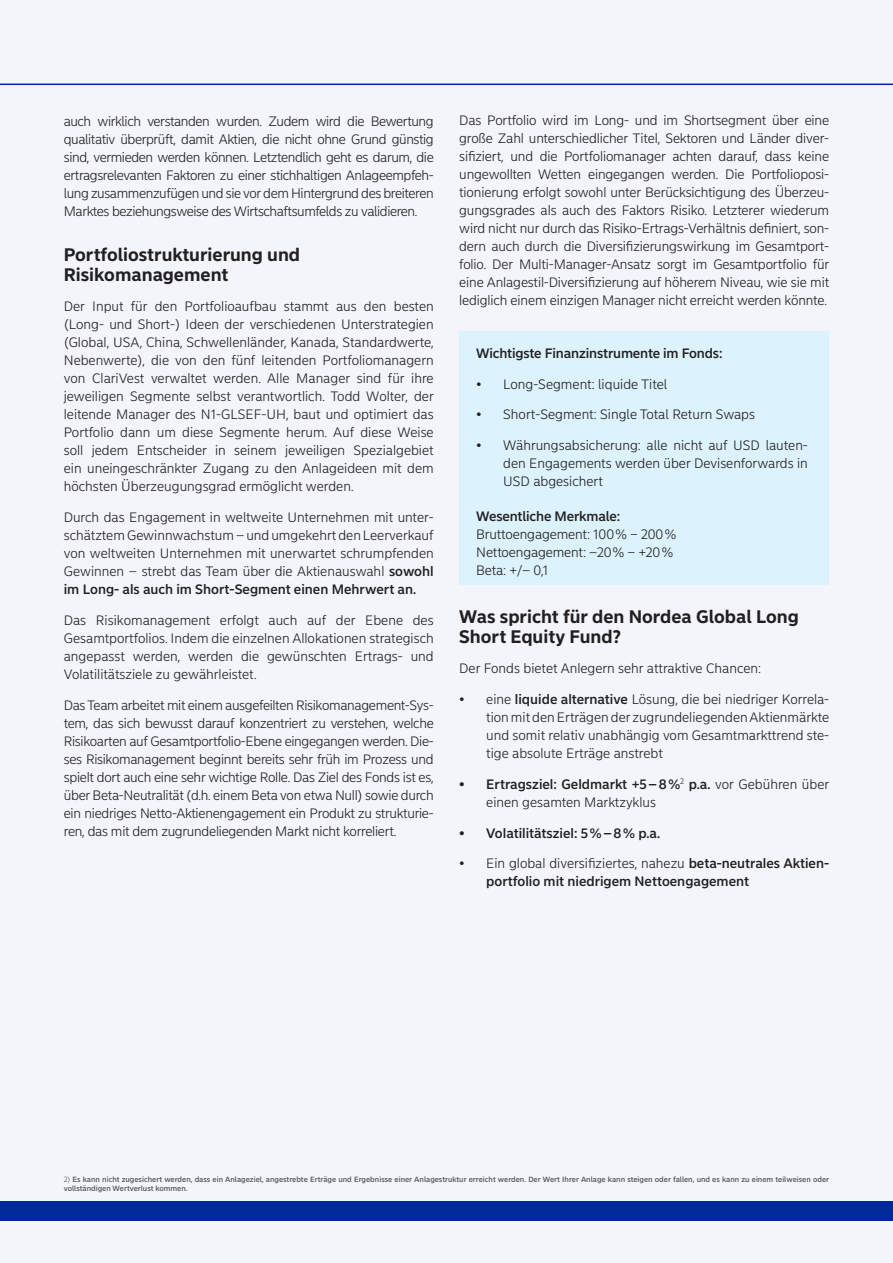
<style>
.page{position:relative;width:893px;height:1263px;background:#f3f5fa}
.page>*{position:absolute;margin:0;border:0;box-sizing:border-box;transform-origin:0 0}
.Headlines_Sans_Small{font:700 18px/19.5px "Nordea Sans Small";color:#231f20}
.body_text_Sans_Small{font:300 13.5px/18px "Nordea Sans Small";color:#231f20;text-align:justify}
.t1{font:500 13.5px/18px "Nordea Sans Small";letter-spacing:-.01em;color:#231f20}
.disclaimer_Sans_Smal{font:500 7.5px/9px "Nordea Sans Small";color:#57585a}
.s1{font-weight:500}
.s2{font-weight:300}
</style>
<div class="page">
<div style="left:459px;top:332px;width:370px;height:253px;background:#dcf2fc"></div>
<hr style="left:0;top:84px;width:893px;height:1px;background:#002a9a">
<div style="left:0;top:1201px;width:893px;height:19px;background:#002a9a"></div>
<p class="body_text_Sans_Small" style="left:64px;top:112px;width:371px">auch wirklich verstanden wurden. Zudem wird die Bewertung qualitativ überprüft, damit Aktien, die nicht ohne Grund günstig sind, vermieden werden können. Letztendlich geht es darum, die ertragsrelevanten Faktoren zu einer stichhaltigen Anlageempfeh&shy;lung zusammenzufügen und sie vor dem Hintergrund des breiteren Marktes beziehungsweise des Wirtschaftsumfelds zu validieren.</p>
<p class="Headlines_Sans_Small" style="left:64px;top:245px;width:238px">Portfoliostrukturierung und<br>Risikomanagement</p>
<p class="body_text_Sans_Small" style="left:64px;top:298px;width:371px">Der Input für den Portfolioaufbau stammt aus den besten (Long- und Short-) Ideen der verschiedenen Unterstrategien (Global, USA, China, Schwellenländer, Kanada, Standardwerte, Nebenwerte), die von den fünf leitenden Portfoliomanagern von ClariVest verwaltet werden. Alle Manager sind für ihre jeweiligen Segmente selbst verantwortlich. Todd Wolter, der leitende Manager des N1-GLSEF-UH, baut und optimiert das Portfolio dann um diese Segmente herum. Auf diese Weise soll jedem Entscheider in seinem jeweiligen Spezialgebiet ein uneingeschränkter Zugang zu den Anlageideen mit dem höchsten Überzeugungsgrad ermöglicht werden.</p>
<p class="body_text_Sans_Small" style="left:64px;top:508px;width:371px">Durch das Engagement in weltweite Unternehmen mit unter&shy;schätztem Gewinnwachstum – und umgekehrt den Leerverkauf von weltweiten Unternehmen mit unerwartet schrumpfenden Gewinnen – strebt das Team über die Aktienauswahl <span class="s1">sowohl im Long- als auch im Short-Segment einen Mehrwert an.</span></p>
<p class="body_text_Sans_Small" style="left:64px;top:611px;width:371px">Das Risikomanagement erfolgt auch auf der Ebene des Gesamtportfolios. Indem die einzelnen Allokationen strategisch angepasst werden, werden die gewünschten Ertrags- und Volatilitätsziele zu gewährleistet.</p>
<p class="body_text_Sans_Small" style="left:64px;top:696px;width:371px">Das Team arbeitet mit einem ausgefeilten Risikomanagement-Sys&shy;tem, das sich bewusst darauf konzentriert zu verstehen, welche Risikoarten auf Gesamtportfolio-Ebene eingegangen werden. Die&shy;ses Risikomanagement beginnt bereits sehr früh im Prozess und spielt dort auch eine sehr wichtige Rolle. Das Ziel des Fonds ist es, über Beta-Neutralität (d.h. einem Beta von etwa Null) sowie durch ein niedriges Netto-Aktienengagement ein Produkt zu strukturie&shy;ren, das mit dem zugrundeliegenden Markt nicht korreliert.</p>
<p class="body_text_Sans_Small" style="left:459px;top:111px;width:371px">Das Portfolio wird im Long- und im Shortsegment über eine große Zahl unterschiedlicher Titel, Sektoren und Länder diver&shy;sifiziert, und die Portfoliomanager achten darauf, dass keine ungewollten Wetten eingegangen werden. Die Portfolioposi&shy;tionierung erfolgt sowohl unter Berücksichtigung des Überzeu&shy;gungsgrades als auch des Faktors Risiko. Letzterer wiederum wird nicht nur durch das Risiko-Ertrags-Verhältnis definiert, son&shy;dern auch durch die Diversifizierungswirkung im Gesamtport&shy;folio. Der Multi-Manager-Ansatz sorgt im Gesamtportfolio für eine Anlagestil-Diversifizierung auf höherem Niveau, wie sie mit lediglich einem einzigen Manager nicht erreicht werden könnte.</p>
<p class="t1" style="left:476px;top:344px;width:248px">Wichtigste Finanzinstrumente im Fonds:</p>
<p class="body_text_Sans_Small" style="left:476px;top:375px;width:193px">• Long-Segment: liquide Titel</p>
<p class="body_text_Sans_Small" style="left:476px;top:406px;width:280px">• Short-Segment: Single Total Return Swaps</p>
<p class="body_text_Sans_Small" style="left:503px;top:437px;width:306px;text-indent:-27px">• Währungsabsicherung: alle nicht auf USD lauten&shy;den Engagements werden über Devisenforwards in USD abgesichert</p>
<p class="t1" style="left:476px;top:507px;width:146px">Wesentliche Merkmale:</p>
<p class="body_text_Sans_Small" style="left:476px;top:525px;width:201px">Bruttoengagement: 100% − 200%</p>
<p class="body_text_Sans_Small" style="left:476px;top:543px;width:198px">Nettoengagement: –20% − +20%</p>
<p class="body_text_Sans_Small" style="left:476px;top:561px;width:74px">Beta: +/– 0,1</p>
<p class="Headlines_Sans_Small" style="left:459px;top:607px;width:341px">Was spricht für den Nordea Global Long<br>Short Equity Fund?</p>
<p class="body_text_Sans_Small" style="left:459px;top:660px;width:303px">Der Fonds bietet Anlegern sehr attraktive Chancen:</p>
<p class="body_text_Sans_Small" style="left:486px;top:690px;width:344px;text-indent:-27px">• eine <span class="s1">liquide alternative</span> Lösung, die bei niedriger Korrela&shy;tion mit den Erträgen der zugrundeliegenden Aktienmärkte und somit relativ unabhängig vom Gesamtmarkttrend ste&shy;tige absolute Erträge anstrebt</p>
<p class="body_text_Sans_Small" style="left:486px;top:775px;width:344px;text-indent:-27px"><span class="s1">• Ertragsziel: Geldmarkt +5–8%</span><sup>2</sup> <span class="s1">p.a.</span> vor Gebühren über einen gesamten Marktzyklus</p>
<p class="t1" style="left:459px;top:824px;width:202px">• Volatilitätsziel: 5%–8% p.a.</p>
<p class="t1" style="left:486px;top:855px;width:344px;text-indent:-27px"><span class="s2">• Ein global diversifiziertes, nahezu</span> beta-neutrales Aktien&shy;portfolio mit niedrigem Nettoengagement</p>
<p class="disclaimer_Sans_Smal" style="left:64px;top:1174px;width:767px"><span class="s2">2)</span> Es kann nicht zugesichert werden, dass ein Anlageziel, angestrebte Erträge und Ergebnisse einer Anlagestruktur erreicht werden. Der Wert Ihrer Anlage kann steigen oder fallen, und es kann zu einem teilweisen oder vollständigen Wertverlust kommen.</p>
</div>
